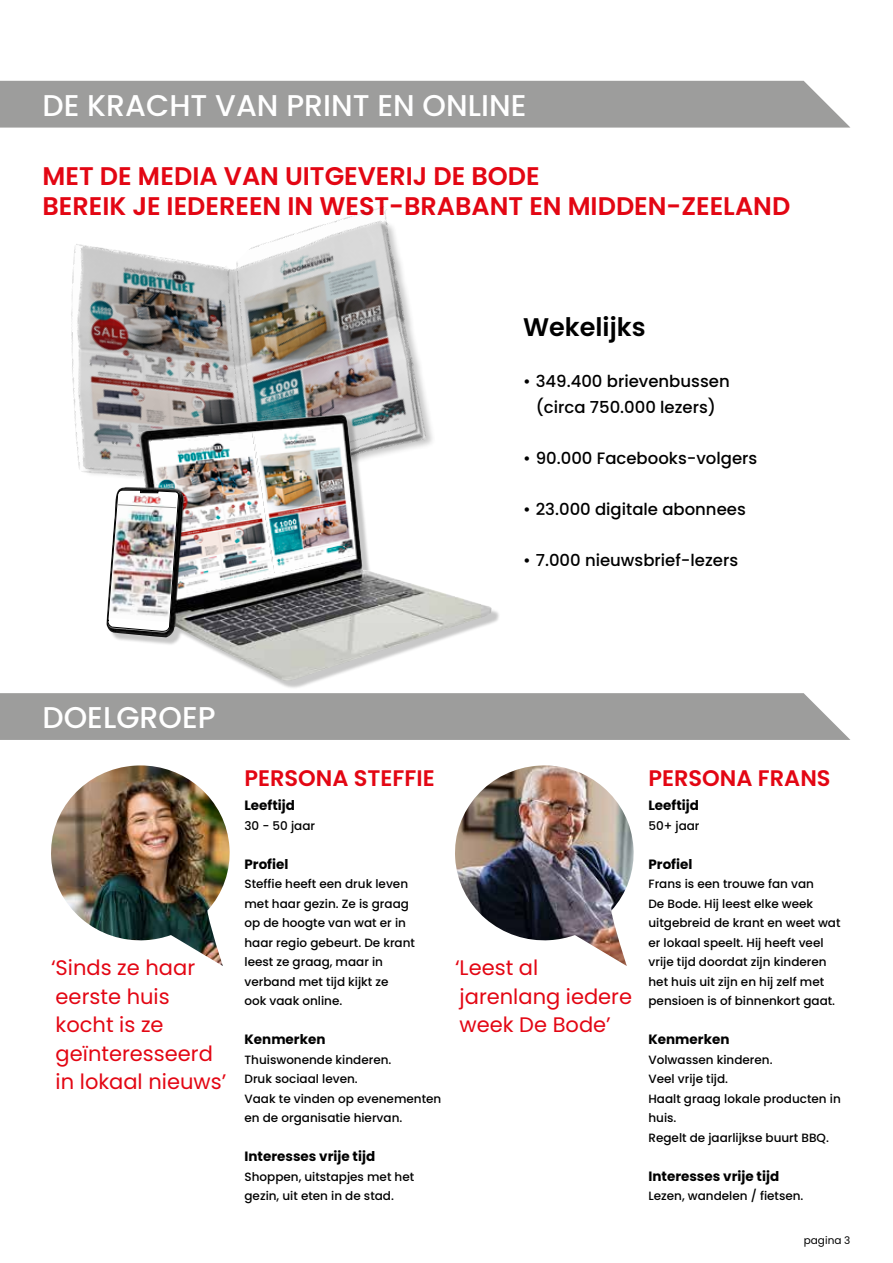
<style>
.page{position:relative;width:893px;height:1263px;background:#fff}
.page>*{position:absolute;margin:0;border:0;box-sizing:border-box;transform-origin:0 0}
.t1{font:500 30px "Poppins";color:#fff}
.t2{font:600 25.5px/30px "Poppins";color:#e30613}
.t3{font:600 25.5px "Poppins";color:#000}
.t4{font:600 22.5px "Poppins";color:#e30613}
.t5{font:21px/28.5px "Poppins";color:#e30613}
.t6{font:500 16.5px/25.5px "Poppins";color:#000;text-align:center}
.t7{font:700 13.5px "Poppins";color:#000}
.t8{font:500 12px/19.5px "Poppins";color:#000}
.t9{font:10.5px "Poppins";color:#000}
</style>
<div class="page">
<svg style="left:0;top:81px;width:850px;height:47px"></svg>
<div style="left:0;top:693px;width:850px;height:47px;background:#9d9d9c"></div>
<img style="left:51px;top:765px;width:179px;height:201px">
<img style="left:455px;top:765px;width:179px;height:201px">
<div style="left:0;top:82px;width:514px;height:46px;background:#9d9d9c"></div>
<img style="left:71px;top:244px;width:76px;height:231px">
<img style="left:147px;top:206px;width:281px;height:208px">
<img style="left:106px;top:414px;width:386px;height:268px">
<img style="left:139px;top:433px;width:135px;height:159px">
<img style="left:255px;top:415px;width:103px;height:157px">
<img style="left:107px;top:489px;width:72px;height:159px">
<h1 class="t1" style="left:43px;top:88px;width:485px">DE KRACHT VAN PRINT EN ONLINE</h1>
<h2 class="t2" style="left:43px;top:161px;width:749px">MET DE MEDIA VAN UITGEVERIJ DE BODE<br>BEREIK JE IEDEREEN IN WEST-BRABANT EN MIDDEN-ZEELAND</h2>
<h1 class="t1" style="left:43px;top:700px;width:175px">DOELGROEP</h1>
<h3 class="t4" style="left:244px;top:765px;width:192px">PERSONA STEFFIE</h3>
<h2 class="t3" style="left:523px;top:312px;width:124px">Wekelijks</h2>
<h3 class="t6" style="left:523px;top:369px;width:208px">• 349.400 brievenbussen (circa 750.000 lezers)</h3>
<h3 class="t6" style="left:523px;top:445px;width:236px">• 90.000 Facebooks-volgers</h3>
<h3 class="t6" style="left:523px;top:496px;width:224px">• 23.000 digitale abonnees</h3>
<h3 class="t6" style="left:523px;top:547px;width:217px">• 7.000 nieuwsbrief-lezers</h3>
<h3 class="t4" style="left:648px;top:765px;width:184px">PERSONA FRANS</h3>
<p class="t7" style="left:244px;top:797px;width:52px">Leeftijd</p>
<p class="t8" style="left:244px;top:816px;width:72px">30 - 50 jaar</p>
<p class="t7" style="left:244px;top:856px;width:45px">Profiel</p>
<p class="t8" style="left:244px;top:874px;width:172px">Steffie heeft een druk leven met haar gezin. Ze is graag op de hoogte van wat er in haar regio gebeurt. De krant leest ze graag, maar in verband met tijd kijkt ze<br>ook vaak online.</p>
<p class="t7" style="left:244px;top:1031px;width:82px">Kenmerken</p>
<p class="t8" style="left:244px;top:1050px;width:198px">Thuiswonende kinderen.<br>Druk sociaal leven.<br>Vaak te vinden op evenementen en de organisatie hiervan.</p>
<p class="t7" style="left:244px;top:1148px;width:132px">Interesses vrije tijd</p>
<p class="t8" style="left:244px;top:1167px;width:171px">Shoppen, uitstapjes met het gezin, uit eten in de stad.</p>
<h3 class="t5" style="left:51px;top:954px;width:177px">‘Sinds ze haar eerste huis kocht is ze geïnteresseerd in lokaal nieuws’</h3>
<h3 class="t5" style="left:455px;top:953px;width:179px">‘Leest al jarenlang iedere week De Bode’</h3>
<p class="t7" style="left:648px;top:797px;width:52px">Leeftijd</p>
<p class="t8" style="left:648px;top:816px;width:53px">50+ jaar</p>
<p class="t7" style="left:648px;top:856px;width:45px">Profiel</p>
<p class="t8" style="left:648px;top:874px;width:194px">Frans is een trouwe fan van<br>De Bode. Hij leest elke week uitgebreid de krant en weet wat er lokaal speelt. Hij heeft veel vrije tijd doordat zijn kinderen het huis uit zijn en hij zelf met pensioen is of binnenkort gaat.</p>
<p class="t7" style="left:648px;top:1031px;width:82px">Kenmerken</p>
<p class="t8" style="left:648px;top:1050px;width:194px">Volwassen kinderen.<br>Veel vrije tijd.<br>Haalt graag lokale producten in huis.<br>Regelt de jaarlijkse buurt BBQ.</p>
<p class="t7" style="left:648px;top:1168px;width:132px">Interesses vrije tijd</p>
<p class="t8" style="left:648px;top:1186px;width:157px">Lezen, wandelen / fietsen.</p>
<p class="t9" style="left:804px;top:1234px;width:48px">pagina 3</p>
</div>
